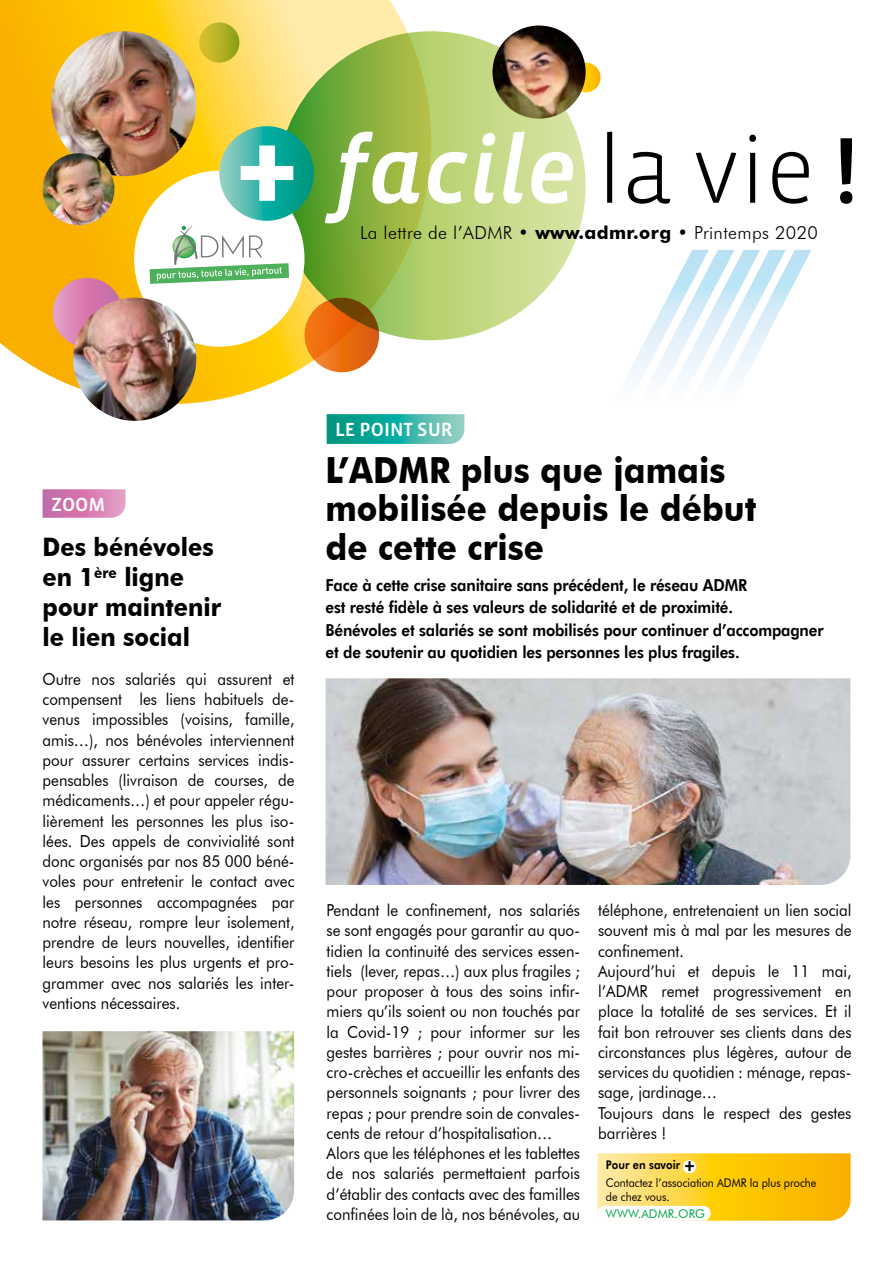
<style>
.page{position:relative;width:893px;height:1263px;background:#fff}
.page>*{position:absolute;margin:0;border:0;box-sizing:border-box;transform-origin:0 0}
.t1{font:95.55px "Vista Sans Alt Med Ita";color:#fff}
.t2{font:700 36px/38.2px "Futura BT";color:#000;scale:.92 1}
.t3{font:700 25.5px/30px "Futura BT";color:#000;scale:.92 1}
.t4{font:19.5px "Vista Sans Med";color:#fff}
.t5{font:300 18px "Futura BT";letter-spacing:.02em;color:#000}
.t6{font:16.5px/20.2px "Futura BT";color:#000;scale:.92 1}
.t7{font:800 16.5px/22.5px "Futura BT";letter-spacing:-.01em;color:#000;scale:.92 1}
.t8{font:12px/17.7px "Futura BT";color:#000;scale:.9 1}
.t9{font:12px "Futura BT";letter-spacing:.01em;color:#04a64a}
.s1{font-family:"Vista Sans";font-weight:900;font-size:121.5px}
.s2{font-family:"Vista Sans";font-weight:300;color:#000}
.s3{font-family:"Vista Sans Med";color:#000}
.s4{font-weight:700}
.s5{font-weight:800}
.s6{font-weight:900;font-size:16.5px}
</style>
<div class="page">
<svg style="left:0;top:0;width:431px;height:404px"></svg>
<svg style="left:277px;top:31px;width:309px;height:309px;background:#a7c664"></svg>
<div style="left:134px;top:171px;width:170px;height:176px;background:#fff;border-radius:50%"></div>
<svg style="left:150px;top:226px;width:139px;height:58px"></svg>
<svg style="left:627px;top:250px;width:184px;height:127px"></svg>
<svg style="left:219px;top:126px;width:95px;height:95px;background:#2bb0a2"></svg>
<svg style="left:304px;top:298px;width:75px;height:74px;background:#d6650e"></svg>
<img style="left:51px;top:31px;width:145px;height:145px;border-radius:72px">
<img style="left:492px;top:26px;width:94px;height:93px;border-radius:47px">
<img style="left:43px;top:153px;width:71px;height:72px;border-radius:36px">
<div style="left:199px;top:22px;width:40px;height:41px;background:linear-gradient(to right,#e1c332,#8ea219);border-radius:50%"></div>
<div style="left:53px;top:278px;width:69px;height:69px;background:linear-gradient(to right,#e79ac3,#c4619f);border-radius:35px"></div>
<img style="left:73px;top:298px;width:123px;height:123px;border-radius:62px">
<svg style="left:571px;top:63px;width:29px;height:29px"></svg>
<svg style="left:327px;top:414px;width:137px;height:30px;background:#2fb0a3"></svg>
<img style="left:326px;top:678px;width:524px;height:207px">
<img style="left:43px;top:1031px;width:251px;height:189px">
<svg style="left:597px;top:1153px;width:254px;height:68px;background:#fdd03f"></svg>
<div style="left:683px;top:1160px;width:13px;height:13px;background:#fff;border-radius:50%"></div>
<svg style="left:43px;top:489px;width:83px;height:29px;background:#d682b5"></svg>
<h1 class="t1" style="left:237px;top:122px;width:623px"><span class="s1">+</span> facile <span class="s2">la vie</span> <span class="s3">!</span></h1>
<p class="t5" style="left:360px;top:221px;width:459px">La lettre de l’ADMR • <span class="s4">www.admr.org</span> • Printemps 2020</p>
<p class="t4" style="left:51px;top:494px;width:56px">ZOOM</p>
<h3 class="t3" style="left:43px;top:532px;width:196px">Des bénévoles en 1<sup>ère</sup> ligne pour maintenir le lien social</h3>
<p class="t6" style="left:43px;top:669px;width:275px;text-align:justify">Outre nos salariés qui assurent et compensent les liens habituels de&shy;venus impossibles (voisins, famille, amis…), nos bénévoles interviennent pour assurer certains services indis&shy;pensables (livraison de courses, de médicaments…) et pour appeler régu&shy;lièrement les personnes les plus iso&shy;lées. Des appels de convivialité sont donc organisés par nos 85 000 béné&shy;voles pour entretenir le contact avec les personnes accompagnées par notre réseau, rompre leur isolement, prendre de leurs nouvelles, identifier leurs besoins les plus urgents et pro&shy;grammer avec nos salariés les inter&shy;ventions nécessaires.</p>
<p class="t4" style="left:335px;top:420px;width:119px">LE POINT SUR</p>
<h2 class="t2" style="left:326px;top:451px;width:470px">L’ADMR plus que jamais mobilisée depuis le début de cette crise</h2>
<p class="t7" style="left:326px;top:574px;width:543px">Face à cette crise sanitaire sans précédent, le réseau ADMR<br>est resté fidèle à ses valeurs de solidarité et de proximité.<br>Bénévoles et salariés se sont mobilisés pour continuer d’accompagner et de soutenir au quotidien les personnes les plus fragiles.</p>
<p class="t6" style="left:327px;top:900px;width:277px">Pendant le confinement, nos salariés se sont engagés pour garantir au quo&shy;tidien la continuité des services essen&shy;tiels (lever, repas…) aux plus fragiles ; pour proposer à tous des soins infir&shy;miers qu’ils soient ou non touchés par la Covid-19 ; pour informer sur les gestes barrières ; pour ouvrir nos mi&shy;cro-crèches et accueillir les enfants des personnels soignants ; pour livrer des repas ; pour prendre soin de convales&shy;cents de retour d’hospitalisation… Alors que les téléphones et les tablettes de nos salariés permettaient parfois d’établir des contacts avec des familles confinées loin de là, nos bénévoles, au</p>
<p class="t6" style="left:598px;top:900px;width:277px">téléphone, entretenaient un lien social souvent mis à mal par les mesures de confinement.<br>Aujourd’hui et depuis le 11 mai, l’ADMR remet progressivement en place la totalité de ses services. Et il fait bon retrouver ses clients dans des circonstances plus légères, autour de services du quotidien : ménage, repas&shy;sage, jardinage…<br>Toujours dans le respect des gestes barrières !</p>
<p class="t8" style="left:606px;top:1156px;width:235px"><span class="s5">Pour en savoir</span> <span class="s6">+<br></span>Contactez l’association ADMR la plus proche</p>
<p class="t8" style="left:606px;top:1187px;width:72px">de chez vous.</p>
<p class="t9" style="left:606px;top:1207px;width:101px">WWW.ADMR.ORG</p>
</div>
